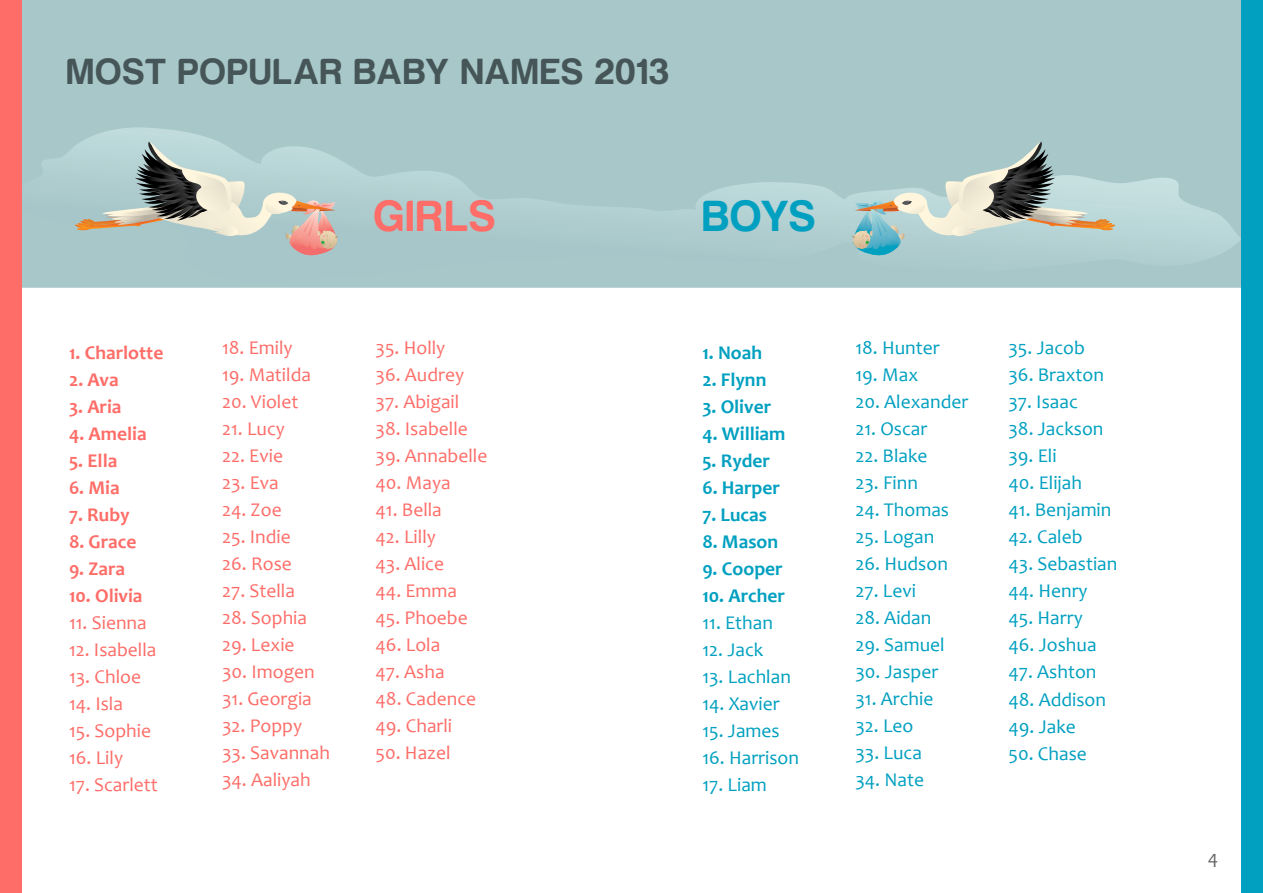
<style>
.page{position:relative;width:1263px;height:893px;background:#fff}
.page>*{position:absolute;margin:0;border:0;box-sizing:border-box;transform-origin:0 0}
.t1{font:700 45px "Harabara";letter-spacing:.065em;color:#fe6d68}
.t2{font:700 45px "Harabara";color:#01a0c0}
.t3{font:700 37.5px "Harabara";letter-spacing:.045em;color:#465658}
.t4{font:19.5px "Candara";color:#fe6d68}
.t5{font:19.5px "Candara";color:#01a0c0}
.t6{font:700 19.5px "Candara";color:#01a0c0}
.t7{font:700 19.5px "Candara";color:#fe6d68}
.t8{font:19.5px "Candara";color:#666}
</style>
<div class="page">
<div style="left:21px;top:0;width:1221px;height:288px;background:#a8c7c9"></div>
<svg style="left:21px;top:127px;width:1221px;height:160px;background:#aec6c7"></svg>
<div style="left:0;top:0;width:21px;height:893px;background:#fe6d68"></div>
<div style="left:1242px;top:0;width:21px;height:893px;background:#01a0c0"></div>
<svg style="left:74px;top:141px;width:264px;height:115px;background:#b1beb9"></svg>
<svg style="left:852px;top:141px;width:264px;height:115px;background:#abc0bc"></svg>
<h2 class="t3" style="left:67px;top:52px;width:603px">MOST POPULAR BABY NAMES 2013</h2>
<p class="t7" style="left:69px;top:340px;width:96px">1. Charlotte</p>
<p class="t7" style="left:69px;top:367px;width:51px">2. Ava</p>
<p class="t7" style="left:69px;top:394px;width:54px">3. Aria</p>
<p class="t7" style="left:69px;top:421px;width:79px">4. Amelia</p>
<p class="t7" style="left:69px;top:448px;width:50px">5. Ella</p>
<p class="t7" style="left:69px;top:475px;width:52px">6. Mia</p>
<p class="t7" style="left:69px;top:502px;width:62px">7. Ruby</p>
<p class="t7" style="left:69px;top:529px;width:69px">8. Grace</p>
<p class="t7" style="left:69px;top:556px;width:58px">9. Zara</p>
<p class="t7" style="left:69px;top:583px;width:75px">10. Olivia</p>
<p class="t4" style="left:69px;top:610px;width:79px">11. Sienna</p>
<p class="t4" style="left:69px;top:637px;width:89px">12. Isabella</p>
<p class="t4" style="left:69px;top:664px;width:74px">13. Chloe</p>
<p class="t4" style="left:69px;top:691px;width:55px">14. Isla</p>
<p class="t4" style="left:69px;top:718px;width:84px">15. Sophie</p>
<p class="t4" style="left:69px;top:745px;width:56px">16. Lily</p>
<p class="t4" style="left:69px;top:772px;width:90px">17. Scarlett</p>
<p class="t4" style="left:222px;top:336px;width:72px">18. Emily</p>
<p class="t4" style="left:222px;top:363px;width:90px">19. Matilda</p>
<p class="t4" style="left:222px;top:390px;width:78px">20. Violet</p>
<p class="t4" style="left:222px;top:417px;width:64px">21. Lucy</p>
<p class="t4" style="left:222px;top:444px;width:62px">22. Evie</p>
<p class="t4" style="left:222px;top:471px;width:58px">23. Eva</p>
<p class="t4" style="left:222px;top:498px;width:61px">24. Zoe</p>
<p class="t4" style="left:222px;top:525px;width:70px">25. Indie</p>
<p class="t4" style="left:222px;top:552px;width:71px">26. Rose</p>
<p class="t4" style="left:222px;top:579px;width:74px">27. Stella</p>
<p class="t4" style="left:222px;top:606px;width:86px">28. Sophia</p>
<p class="t4" style="left:222px;top:633px;width:74px">29. Lexie</p>
<p class="t4" style="left:222px;top:660px;width:94px">30. Imogen</p>
<p class="t4" style="left:222px;top:687px;width:91px">31. Georgia</p>
<p class="t4" style="left:222px;top:714px;width:82px">32. Poppy</p>
<p class="t4" style="left:222px;top:741px;width:109px">33. Savannah</p>
<p class="t4" style="left:222px;top:768px;width:90px">34. Aaliyah</p>
<h1 class="t1" style="left:375px;top:192px;width:122px">GIRLS</h1>
<p class="t4" style="left:375px;top:336px;width:71px">35. Holly</p>
<p class="t4" style="left:375px;top:363px;width:90px">36. Audrey</p>
<p class="t4" style="left:375px;top:390px;width:85px">37. Abigail</p>
<p class="t4" style="left:375px;top:417px;width:94px">38. Isabelle</p>
<p class="t4" style="left:375px;top:444px;width:113px">39. Annabelle</p>
<p class="t4" style="left:375px;top:471px;width:77px">40. Maya</p>
<p class="t4" style="left:375px;top:498px;width:68px">41. Bella</p>
<p class="t4" style="left:375px;top:525px;width:62px">42. Lilly</p>
<p class="t4" style="left:375px;top:552px;width:70px">43. Alice</p>
<p class="t4" style="left:375px;top:579px;width:83px">44. Emma</p>
<p class="t4" style="left:375px;top:606px;width:94px">45. Phoebe</p>
<p class="t4" style="left:375px;top:633px;width:66px">46. Lola</p>
<p class="t4" style="left:375px;top:660px;width:71px">47. Asha</p>
<p class="t4" style="left:375px;top:687px;width:102px">48. Cadence</p>
<p class="t4" style="left:375px;top:714px;width:78px">49. Charli</p>
<p class="t4" style="left:375px;top:741px;width:77px">50. Hazel</p>
<h1 class="t2" style="left:703px;top:192px;width:114px">BOYS</h1>
<p class="t6" style="left:702px;top:340px;width:61px">1. Noah</p>
<p class="t6" style="left:702px;top:367px;width:66px">2. Flynn</p>
<p class="t6" style="left:702px;top:394px;width:70px">3. Oliver</p>
<p class="t6" style="left:702px;top:421px;width:85px">4. William</p>
<p class="t6" style="left:702px;top:448px;width:69px">5. Ryder</p>
<p class="t6" style="left:702px;top:475px;width:79px">6. Harper</p>
<p class="t6" style="left:702px;top:502px;width:66px">7. Lucas</p>
<p class="t6" style="left:702px;top:529px;width:77px">8. Mason</p>
<p class="t6" style="left:702px;top:556px;width:82px">9. Cooper</p>
<p class="t6" style="left:702px;top:583px;width:84px">10. Archer</p>
<p class="t5" style="left:702px;top:610px;width:72px">11. Ethan</p>
<p class="t5" style="left:702px;top:637px;width:62px">12. Jack</p>
<p class="t5" style="left:702px;top:664px;width:90px">13. Lachlan</p>
<p class="t5" style="left:702px;top:691px;width:79px">14. Xavier</p>
<p class="t5" style="left:702px;top:718px;width:79px">15. James</p>
<p class="t5" style="left:702px;top:745px;width:98px">16. Harrison</p>
<p class="t5" style="left:702px;top:772px;width:66px">17. Liam</p>
<p class="t5" style="left:855px;top:335px;width:86px">18. Hunter</p>
<p class="t5" style="left:855px;top:362px;width:64px">19. Max</p>
<p class="t5" style="left:855px;top:389px;width:114px">20. Alexander</p>
<p class="t5" style="left:855px;top:416px;width:73px">21. Oscar</p>
<p class="t5" style="left:855px;top:443px;width:74px">22. Blake</p>
<p class="t5" style="left:855px;top:470px;width:64px">23. Finn</p>
<p class="t5" style="left:855px;top:497px;width:95px">24. Thomas</p>
<p class="t5" style="left:855px;top:524px;width:80px">25. Logan</p>
<p class="t5" style="left:855px;top:551px;width:94px">26. Hudson</p>
<p class="t5" style="left:855px;top:578px;width:62px">27. Levi</p>
<p class="t5" style="left:855px;top:605px;width:78px">28. Aidan</p>
<p class="t5" style="left:855px;top:632px;width:91px">29. Samuel</p>
<p class="t5" style="left:855px;top:659px;width:84px">30. Jasper</p>
<p class="t5" style="left:855px;top:686px;width:79px">31. Archie</p>
<p class="t5" style="left:855px;top:713px;width:60px">32. Leo</p>
<p class="t5" style="left:855px;top:740px;width:68px">33. Luca</p>
<p class="t5" style="left:855px;top:767px;width:70px">34. Nate</p>
<p class="t5" style="left:1008px;top:336px;width:78px">35. Jacob</p>
<p class="t5" style="left:1008px;top:363px;width:97px">36. Braxton</p>
<p class="t5" style="left:1008px;top:390px;width:71px">37. Isaac</p>
<p class="t5" style="left:1008px;top:417px;width:97px">38. Jackson</p>
<p class="t5" style="left:1008px;top:444px;width:50px">39. Eli</p>
<p class="t5" style="left:1008px;top:471px;width:75px">40. Elijah</p>
<p class="t5" style="left:1008px;top:498px;width:104px">41. Benjamin</p>
<p class="t5" style="left:1008px;top:525px;width:76px">42. Caleb</p>
<p class="t5" style="left:1008px;top:552px;width:110px">43. Sebastian</p>
<p class="t5" style="left:1008px;top:579px;width:81px">44. Henry</p>
<p class="t5" style="left:1008px;top:606px;width:76px">45. Harry</p>
<p class="t5" style="left:1008px;top:633px;width:90px">46. Joshua</p>
<p class="t5" style="left:1008px;top:660px;width:89px">47. Ashton</p>
<p class="t5" style="left:1008px;top:687px;width:99px">48. Addison</p>
<p class="t5" style="left:1008px;top:714px;width:69px">49. Jake</p>
<p class="t5" style="left:1008px;top:741px;width:80px">50. Chase</p>
<p class="t8" style="left:1208px;top:845px;width:12px">4</p>
</div>
